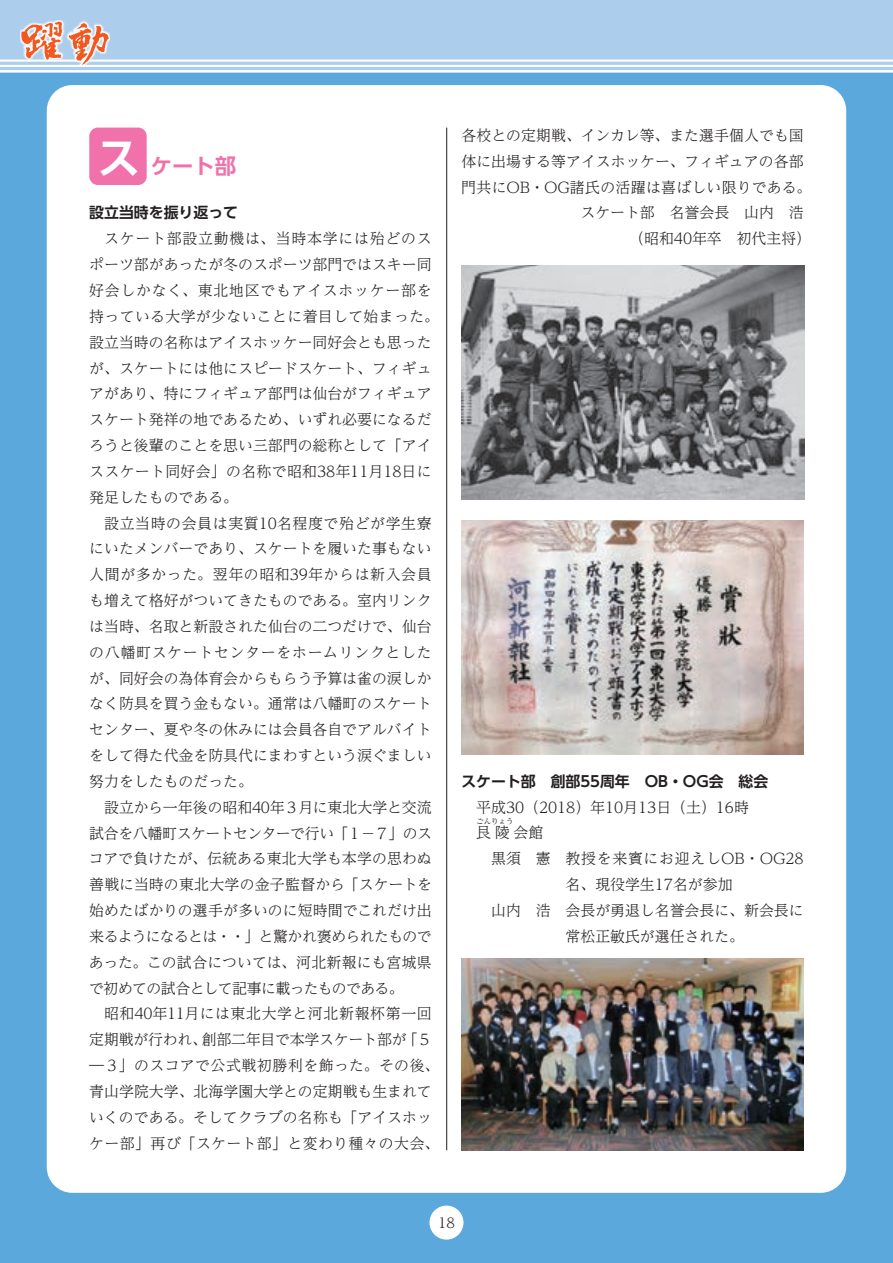
<style>
.page{position:relative;width:893px;height:1263px;background:#5ba8dc}
.page>*{position:absolute;margin:0;border:0;box-sizing:border-box;transform-origin:0 0}
.t1{font:700 21.3px "UD Shin Go Pro De";color:#f171ab}
.t2{font:300 14.85px/25.8px "UD Reimin Pro";color:#231f20}
.t3{font:700 14.85px "UD Shin Go Pro De";color:#231f20}
.t4{font:300 14.85px "UD Reimin Pro";letter-spacing:.05em;color:#231f20}
.t5{font:300 13.8px "UD Reimin Pro";color:#231f20}
.t6{font:300 7.5px "UD Reimin Pro";color:#231f20}
.s1{font-size:42.45px;color:#fff}
</style>
<div class="page">
<div style="left:0;top:0;width:893px;height:72px;background:#accdeb"></div>
<hr style="left:0;top:60px;width:893px;height:2px;background:#fff">
<hr style="left:0;top:65px;width:893px;height:2px;background:#fff">
<hr style="left:0;top:70px;width:893px;height:2px;background:#fff">
<svg style="left:20px;top:20px;width:90px;height:45px"></svg>
<img style="left:21px;top:21px;width:87px;height:44px">
<div style="left:47px;top:85px;width:799px;height:1108px;background:#fff;border-radius:26px"></div>
<div style="left:429px;top:1205px;width:34px;height:34px;background:#fff;border-radius:50%"></div>
<hr style="left:446px;top:128px;width:1px;height:1022px;background:#231f20">
<div style="left:89px;top:128px;width:58px;height:57px;background:#f171ab;border-radius:9px"></div>
<img style="left:462px;top:266px;width:342px;height:234px">
<img style="left:461px;top:521px;width:343px;height:234px">
<img style="left:461px;top:959px;width:343px;height:191px">
<h1 class="t1" style="left:98px;top:148px;width:140px"><span class="s1">ス</span>ケート部</h1>
<p class="t3" style="left:89px;top:201px;width:150px">設立当時を振り返って</p>
<p class="t2" style="left:89px;top:225px;width:351px;text-indent:15px">スケート部設立動機は、当時本学には殆どのスポーツ部があったが冬のスポーツ部門ではスキー同好会しかなく、東北地区でもアイスホッケー部を持っている大学が少ないことに着目して始まった。設立当時の名称はアイスホッケー同好会とも思ったが、スケートには他にスピードスケート、フィギュアがあり、特にフィギュア部門は仙台がフィギュアスケート発祥の地であるため、いずれ必要になるだろうと後輩のことを思い三部門の総称として「アイススケート同好会」の名称で昭和38年11月18日に発足したものである。</p>
<p class="t2" style="left:89px;top:509px;width:344px;text-align:justify;text-indent:15px">設立当時の会員は実質10名程度で殆どが学生寮にいたメンバーであり、スケートを履いた事もない人間が多かった。翌年の昭和39年からは新入会員も増えて格好がついてきたものである。室内リンクは当時、名取と新設された仙台の二つだけで、仙台の八幡町スケートセンターをホームリンクとしたが、同好会の為体育会からもらう予算は雀の涙しかなく防具を買う金もない。通常は八幡町のスケートセンター、夏や冬の休みには会員各自でアルバイトをして得た代金を防具代にまわすという涙ぐましい努力をしたものだった。</p>
<p class="t2" style="left:89px;top:794px;width:345px;text-align:justify;text-indent:15px">設立から一年後の昭和40年３月に東北大学と交流試合を八幡町スケートセンターで行い「１－７」のスコアで負けたが、伝統ある東北大学も本学の思わぬ善戦に当時の東北大学の金子監督から「スケートを始めたばかりの選手が多いのに短時間でこれだけ出来るようになるとは・・」と驚かれ褒められたものであった。この試合については、河北新報にも宮城県で初めての試合として記事に載ったものである。</p>
<p class="t2" style="left:89px;top:1000px;width:352px;text-align:center">昭和40年11月には東北大学と河北新報杯第一回<br>定期戦が行われ、創部二年目で本学スケート部が「５―３」のスコアで公式戦初勝利を飾った。その後、青山学院大学、北海学園大学との定期戦も生まれていくのである。そしてクラブの名称も「アイスホッケー部」再び「スケート部」と変わり種々の大会、</p>
<p class="t2" style="left:461px;top:122px;width:344px">各校との定期戦、インカレ等、また選手個人でも国</p>
<p class="t2" style="left:461px;top:148px;width:344px">体に出場する等アイスホッケー、フィギュアの各部</p>
<p class="t2" style="left:461px;top:173px;width:352px">門共にOB・OG諸氏の活躍は喜ばしい限りである。</p>
<p class="t2" style="left:580px;top:199px;width:225px">スケート部　名誉会長　山内　浩</p>
<p class="t2" style="left:629px;top:225px;width:183px">（昭和40年卒　初代主将）</p>
<p class="t3" style="left:461px;top:769px;width:308px">スケート部　創部55周年　OB・OG会　総会</p>
<p class="t2" style="left:476px;top:793px;width:274px">平成30（2018）年10月13日（土）16時艮陵会館</p>
<p class="t6" style="left:476px;top:815px;width:39px">ごんりょう</p>
<p class="t4" style="left:491px;top:846px;width:314px">黒須　憲　教授を来賓にお迎えしOB・OG28</p>
<p class="t2" style="left:566px;top:871px;width:168px">名、現役学生17名が参加</p>
<p class="t2" style="left:491px;top:897px;width:314px">山内　浩　会長が勇退し名誉会長に、新会長に</p>
<p class="t2" style="left:566px;top:922px;width:180px">常松正敏氏が選任された。</p>
<p class="t5" style="left:438px;top:1212px;width:18px">18</p>
</div>
